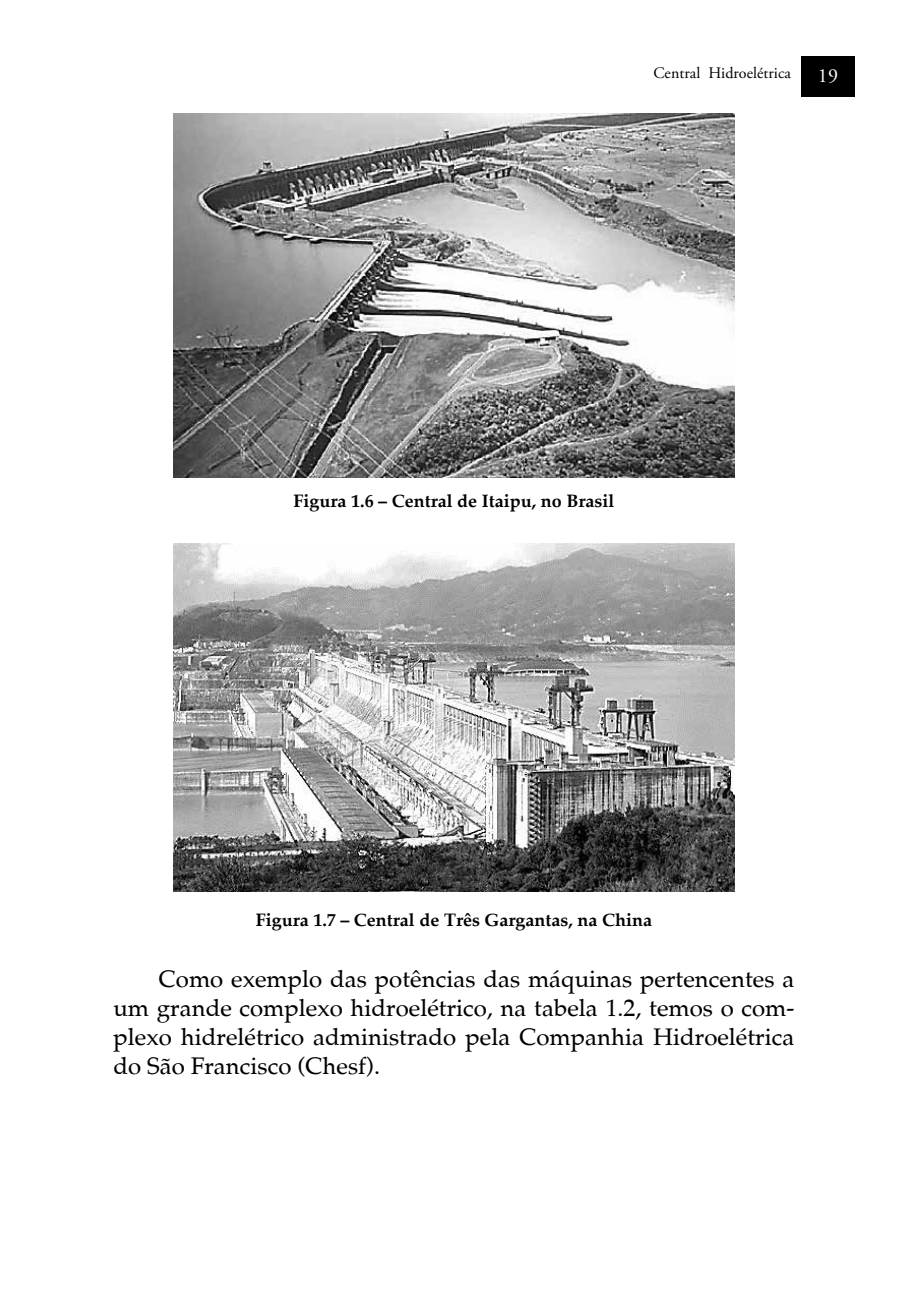
<style>
.page{position:relative;width:908px;height:1304px;background:#fff}
.page>*{position:absolute;margin:0;border:0;box-sizing:border-box;transform-origin:0 0}
.t1{font:24px/29px "Palatia";color:#000;text-align:justify}
.t2{font:20px "Adobe Garamond Pro";color:#fff}
.t3{font:700 18px "Palatia";color:#000}
.t4{font:16px "Adobe Garamond Pro";letter-spacing:.005em;color:#000}
</style>
<div class="page">
<div style="left:800px;top:56px;width:54px;height:41px;background:#000"></div>
<img style="left:174px;top:113px;width:560px;height:365px">
<img style="left:173px;top:543px;width:561px;height:348px">
<p class="t4" style="left:653px;top:63px;width:139px">Central Hidroelétrica</p>
<p class="t2" style="left:817px;top:64px;width:22px">19</p>
<p class="t3" style="left:293px;top:490px;width:322px">Figura 1.6 – Central de Itaipu, no Brasil</p>
<p class="t3" style="left:256px;top:909px;width:397px">Figura 1.7 – Central de Três Gargantas, na China</p>
<p class="t1" style="left:113px;top:965px;width:682px;text-indent:45px">Como exemplo das potências das máquinas pertencentes a um grande complexo hidroelétrico, na tabela 1.2, temos o com&shy;plexo hidrelétrico administrado pela Companhia Hidroelétrica do São Francisco (Chesf).</p>
</div>
